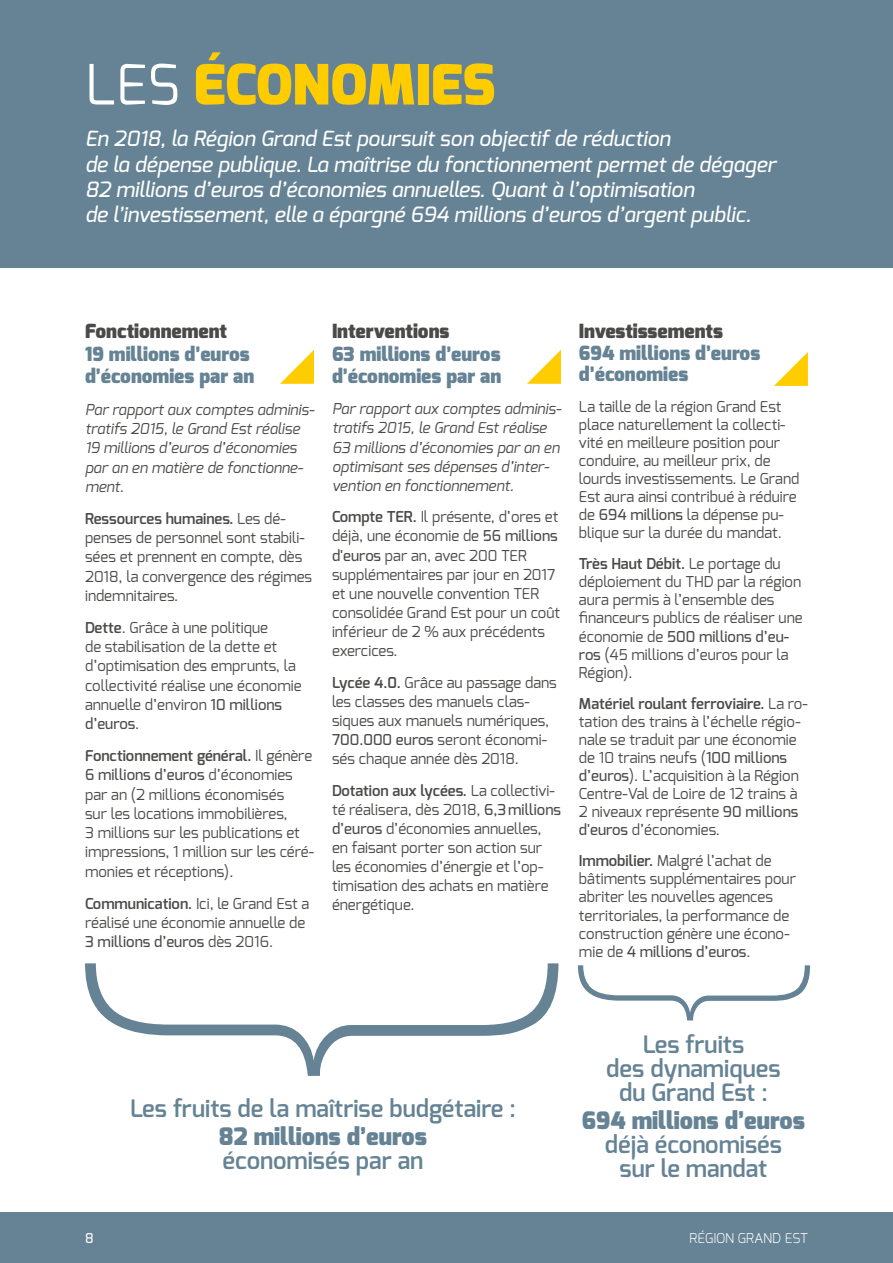
<style>
.page{position:relative;width:893px;height:1263px;background:#fff}
.page>*{position:absolute;margin:0;border:0;box-sizing:border-box;transform-origin:0 0}
.t1{font:900 55.5px "Exo";color:#fc0}
.t2{font:600 24px/24px "Exo";color:#658394;text-align:center}
.t3{font:900 24px "Exo";color:#658394}
.t4{font:italic 500 21px/25.2px "Exo";color:#fff}
.t5{font:900 19.5px/22.2px "Exo";color:#658394}
.t6{font:900 19.5px "Exo";color:#4a4a49}
.t7{font:15px/18.1px "Exo";color:#4a4a49}
.t8{font:italic 15px/19.2px "Exo";color:#4a4a49}
.t9{font:300 13.5px "Exo";color:#fff}
.t10{font:500 13.5px "Exo";color:#fff}
.s1{font-weight:400;color:#fff}
.s2{font-weight:600}
.s3{font-weight:500}
</style>
<div class="page">
<div style="left:0;top:1212px;width:893px;height:51px;background:#658394"></div>
<div style="left:0;top:0;width:893px;height:268px;background:#658394"></div>
<svg style="left:280px;top:350px;width:34px;height:34px"></svg>
<svg style="left:527px;top:350px;width:34px;height:34px"></svg>
<svg style="left:774px;top:352px;width:34px;height:34px"></svg>
<svg style="left:85px;top:963px;width:473px;height:113px"></svg>
<svg style="left:578px;top:965px;width:232px;height:55px"></svg>
<h1 class="t1" style="left:85px;top:49px;width:412px"><span class="s1">LES</span> ÉCONOMIES</h1>
<p class="t4" style="left:85px;top:126px;width:692px">En 2018, la Région Grand Est poursuit son objectif de réduction<br>de la dépense publique. La maîtrise du fonctionnement permet de dégager 82 millions d’euros d’économies annuelles. Quant à l’optimisation<br>de l’investissement, elle a épargné 694 millions d’euros d’argent public.</p>
<h3 class="t6" style="left:85px;top:319px;width:144px">Fonctionnement</h3>
<h3 class="t5" style="left:85px;top:343px;width:171px">19 millions d’euros d’économies par an</h3>
<p class="t8" style="left:85px;top:400px;width:231px">Par rapport aux comptes adminis&shy;tratifs 2015, le Grand Est réalise<br>19 millions d’euros d’économies par an en matière de fonctionne&shy;ment.</p>
<p class="t7" style="left:85px;top:509px;width:229px;line-height:19.2px"><span class="s2">Ressources humaines.</span> Les dé&shy;penses de personnel sont stabili&shy;sées et prennent en compte, dès<br>2018, la convergence des régimes indemnitaires.</p>
<p class="t7" style="left:85px;top:618px;width:218px;line-height:19.2px"><span class="s2">Dette</span>. Grâce à une politique<br>de stabilisation de la dette et d’optimisation des emprunts, la collectivité réalise une économie annuelle d’environ <span class="s3">10 millions d’euros</span>.</p>
<p class="t7" style="left:85px;top:746px;width:230px;line-height:19.2px"><span class="s2">Fonctionnement général.</span> Il génère<br><span class="s3">6 millions d’euros</span> d’économies par an (2 millions économisés<br>sur les locations immobilières,<br>3 millions sur les publications et impressions, 1 million sur les céré&shy;monies et réceptions).</p>
<p class="t7" style="left:85px;top:894px;width:226px;line-height:19.2px"><span class="s2">Communication.</span> Ici, le Grand Est a réalisé une économie annuelle de<br><span class="s3">3 millions d’euros</span> dès 2016.</p>
<h3 class="t6" style="left:332px;top:319px;width:119px">Interventions</h3>
<h3 class="t5" style="left:332px;top:343px;width:171px">63 millions d’euros d’économies par an</h3>
<p class="t8" style="left:332px;top:399px;width:231px">Par rapport aux comptes adminis&shy;tratifs 2015, le Grand Est réalise<br>63 millions d’économies par an en optimisant ses dépenses d’inter&shy;vention en fonctionnement.</p>
<p class="t7" style="left:332px;top:507px;width:230px;line-height:19px"><span class="s2">Compte TER.</span> Il présente, d’ores et déjà, une économie de <span class="s3">56 millions d'euros</span> par an, avec 200 TER supplémentaires par jour en 2017 et une nouvelle convention TER consolidée Grand Est pour un coût inférieur de 2 % aux précédents exercices.</p>
<p class="t7" style="left:332px;top:673px;width:226px;line-height:19px"><span class="s2">Lycée 4.0.</span> Grâce au passage dans les classes des manuels clas&shy;siques aux manuels numériques,<br><span class="s3">700.000 euros</span> seront économi&shy;sés chaque année dès 2018.</p>
<p class="t7" style="left:332px;top:781px;width:230px;line-height:19px"><span class="s2">Dotation aux lycées.</span> La collectivi&shy;té réalisera, dès 2018, <span class="s3">6,3millions d’euros</span> d’économies annuelles, en faisant porter son action sur les économies d’énergie et l’op&shy;timisation des achats en matière énergétique.</p>
<h3 class="t6" style="left:579px;top:319px;width:146px">Investissements</h3>
<h3 class="t5" style="left:579px;top:342px;width:183px;line-height:21.1px">694 millions d’euros d’économies</h3>
<p class="t7" style="left:579px;top:397px;width:222px">La taille de la région Grand Est place naturellement la collecti&shy;vité en meilleure position pour conduire, au meilleur prix, de lourds investissements. Le Grand<br>Est aura ainsi contribué à réduire de <span class="s3">694 millions</span> la dépense pu&shy;blique sur la durée du mandat.</p>
<p class="t7" style="left:579px;top:555px;width:225px"><span class="s2">Très Haut Débit.</span> Le portage du déploiement du THD par la région aura permis à l’ensemble des financeurs publics de réaliser une économie de <span class="s3">500 millions d’eu&shy;ros</span> (45 millions d’euros pour la<br>Région).</p>
<p class="t7" style="left:579px;top:694px;width:230px"><span class="s2">Matériel roulant ferroviaire.</span> La ro&shy;tation des trains à l’échelle régio&shy;nale se traduit par une économie de 10 trains neufs (<span class="s3">100 millions d’euros</span>). L’acquisition à la Région<br>Centre-Val de Loire de 12 trains à<br>2 niveaux représente <span class="s3">90 millions d'euros</span> d’économies.</p>
<p class="t7" style="left:579px;top:852px;width:219px"><span class="s2">Immobilier.</span> Malgré l’achat de bâtiments supplémentaires pour abriter les nouvelles agences territoriales, la performance de construction génère une écono&shy;mie de <span class="s3">4 millions d’euros</span>.</p>
<h2 class="t2" style="left:130px;top:1096px;width:387px">Les fruits de la maîtrise budgétaire :</h2>
<h2 class="t3" style="left:219px;top:1121px;width:210px">82 millions d’euros</h2>
<h2 class="t2" style="left:223px;top:1148px;width:202px">économisés par an</h2>
<h2 class="t2" style="left:606px;top:1032px;width:176px">Les fruits<br>des dynamiques du Grand Est :</h2>
<h2 class="t3" style="left:582px;top:1105px;width:225px">694 millions d’euros</h2>
<h2 class="t2" style="left:605px;top:1133px;width:179px">déjà économisés sur le mandat</h2>
<p class="t10" style="left:85px;top:1229px;width:10px">8</p>
<p class="t9" style="left:689px;top:1229px;width:120px">RÉGION GRAND EST</p>
</div>
